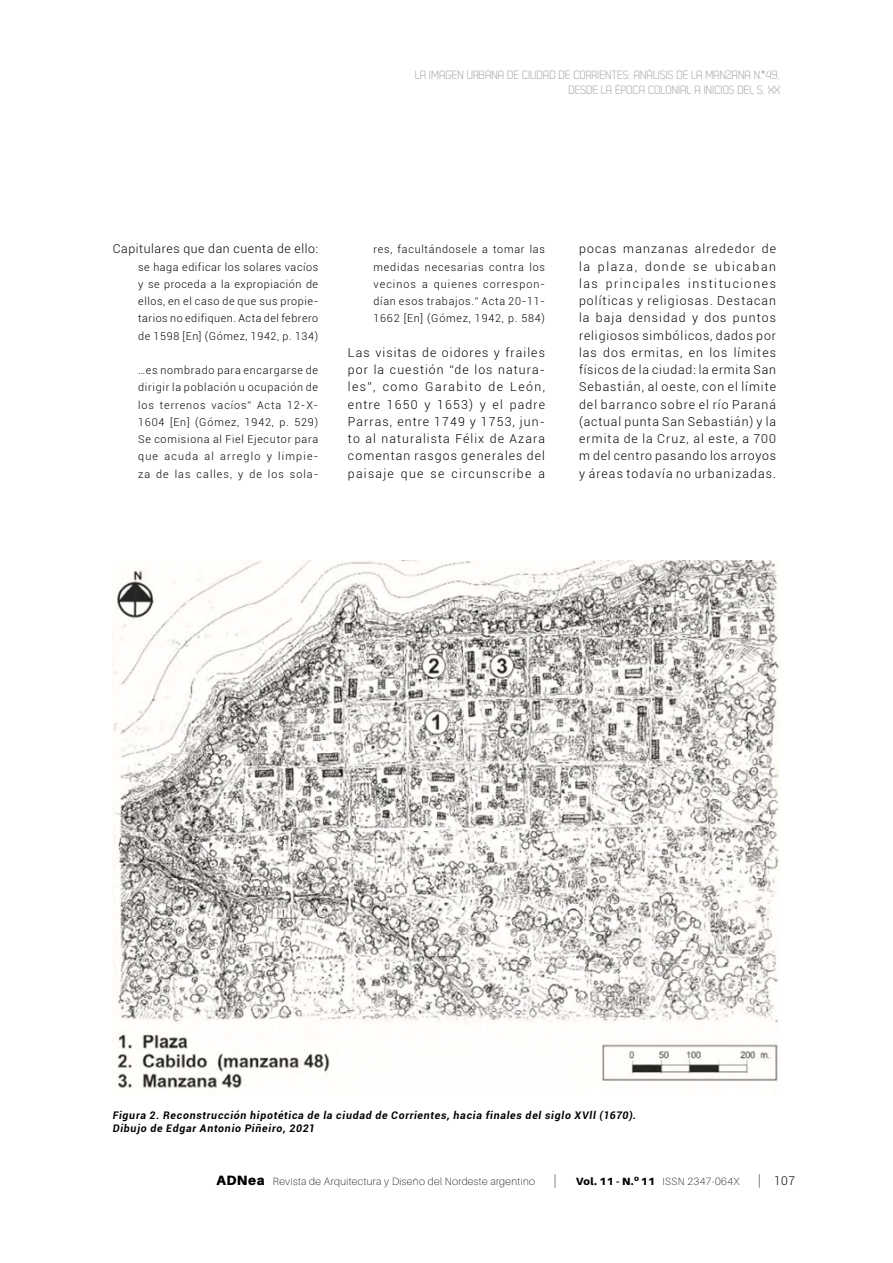
<style>
.page{position:relative;width:893px;height:1263px;background:#fff}
.page>*{position:absolute;margin:0;border:0;box-sizing:border-box;transform-origin:0 0}
.t1{font:100 13.5px "Aileron";color:#000}
.TEXTO_2018{font:300 12.3px/17.2px "Roboto";letter-spacing:.09em;color:#000;text-align:justify}
.TEXTO_2018-2{font:300 12.3px "Roboto";letter-spacing:.05em;color:#000}
.t2{font:12px/14.4px "Dekar";color:#a8a8a7;text-align:right}
.t3{font:300 12px "Roboto";color:#000}
.SIC{font:300 10.8px/17.2px "Roboto";letter-spacing:.07em;color:#000;text-align:justify}
.Epígrafes{font:italic 700 10.5px/13.5px "Roboto";letter-spacing:.07em;color:#000}
.t4{font:100 10.5px "Aileron";letter-spacing:.04em;color:#000}
.s1{font-weight:900;font-size:13.5px}
.s2{font-weight:900}
</style>
<div class="page">
<img style="left:113px;top:560px;width:667px;height:530px">
<p class="t2" style="left:415px;top:68px;width:367px">LA IMAGEN URBANA DE CIUDAD DE CORRIENTES: ANÁLISIS DE LA MANZANA N. 49,<br>DESDE LA ÉPOCA COLONIAL A INICIOS DEL S. XX</p>
<p class="TEXTO_2018-2" style="left:113px;top:240px;width:207px">Capitulares que dan cuenta de ello:</p>
<p class="SIC" style="left:138px;top:258px;width:182px">se haga edificar los solares vacíos y se proceda a la expropiación de ellos, en el caso de que sus propie&shy;tarios no edifiquen. Acta del febrero de 1598 [En] (Gómez, 1942, p. 134)</p>
<p class="SIC" style="left:138px;top:361px;width:182px">…es nombrado para encargarse de dirigir la población u ocupación de los terrenos vacíos” Acta 12-X-1604 [En] (Gómez, 1942, p. 529)<br>Se comisiona al Fiel Ejecutor para que acuda al arreglo y limpie&shy;za de las calles, y de los sola-</p>
<p class="SIC" style="left:373px;top:240px;width:173px">res, facultándosele a tomar las medidas necesarias contra los vecinos a quienes correspon&shy;dían esos trabajos.” Acta 20-11- 1662 [En] (Gómez, 1942, p. 584)</p>
<p class="TEXTO_2018" style="left:348px;top:343px;width:199px">Las visitas de oidores y frailes por la cuestión “de los natura&shy;les”, como Garabito de León, entre 1650 y 1653) y el padre Parras, entre 1749 y 1753, jun&shy;to al naturalista Félix de Azara comentan rasgos generales del paisaje que se circunscribe a</p>
<p class="TEXTO_2018" style="left:579px;top:240px;width:199px">pocas manzanas alrededor de la plaza, donde se ubicaban las principales instituciones políticas y religiosas. Destacan la baja densidad y dos puntos religiosos simbólicos, dados por las dos ermitas, en los límites físicos de la ciudad: la ermita San Sebastián, al oeste, con el límite del barranco sobre el río Paraná (actual punta San Sebastián) y la ermita de la Cruz, al este, a 700 m del centro pasando los arroyos y áreas todavía no urbanizadas.</p>
<p class="Epígrafes" style="left:113px;top:1108px;width:525px">Figura 2. Reconstrucción hipotética de la ciudad de Corrientes, hacia finales del siglo XVll (1670).<br>Dibujo de Edgar Antonio Piñeiro, 2021</p>
<p class="t4" style="left:216px;top:1175px;width:320px"><span class="s1">ADNea</span> Revista de Arquitectura y Diseño del Nordeste argentino</p>
<p class="t1" style="left:553px;top:1173px;width:5px">|</p>
<p class="t4" style="left:576px;top:1175px;width:165px"><span class="s2">Vol. 11 - N.</span><sup>o</sup> <span class="s2">11</span> ISSN 2347-064X</p>
<p class="t3" style="left:774px;top:1172px;width:23px">107</p>
<p class="t1" style="left:758px;top:1173px;width:5px">|</p>
</div>
